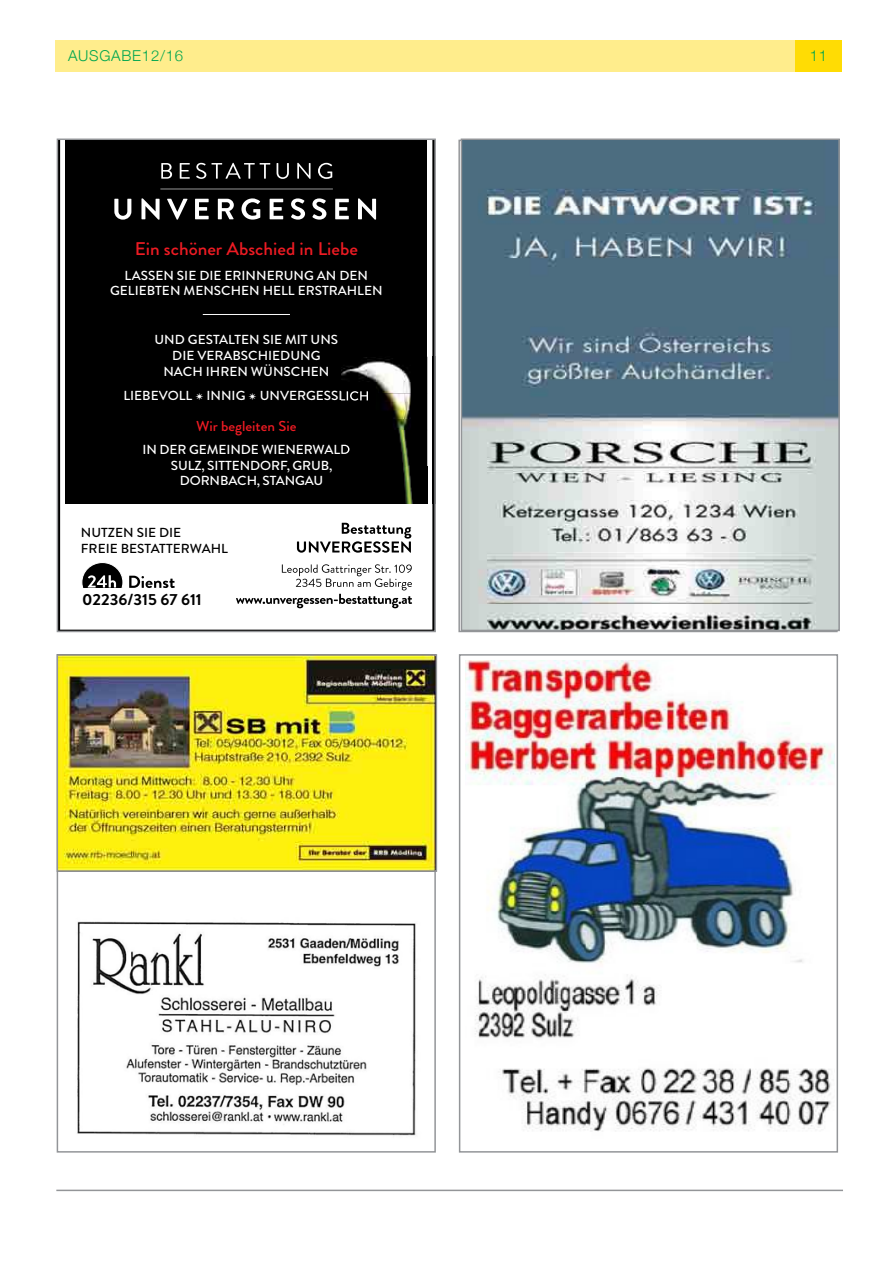
<style>
.page{position:relative;width:893px;height:1263px;background:#fff}
.page>*{position:absolute;margin:0;border:0;box-sizing:border-box;transform-origin:0 0}
.t1{font:500 18.3px "Brandon Grotesque";color:#ed1b23;scale:1.04 1}
.t2{font:700 16.05px "Brandon Grotesque";color:#000;scale:1.04 1}
.t3{font:300 15px "Helvetica Neue";letter-spacing:.05em;color:#00a650}
.t4{font:500 14.4px "Brandon Grotesque";color:#ed1b23;scale:1.04 1}
.t5{font:500 13.05px/15.8px "Brandon Grotesque";color:#fff;text-align:center;scale:1.04 1}
.t6{font:500 13.05px/15.8px "Brandon Grotesque";color:#000;scale:1.04 1}
.s1{font-family:"Minion Pro"}
</style>
<div class="page">
<div style="left:55px;top:40px;width:787px;height:31px;background:#ffed8c"></div>
<div style="left:795px;top:40px;width:47px;height:31px;background:#ffdc04"></div>
<img style="left:466px;top:661px;width:369px;height:471px">
<div style="left:459px;top:654px;width:379px;height:498px;border:2px solid #939598"></div>
<svg style="left:60px;top:142px;width:373px;height:487px;fill:#000"></svg>
<svg style="left:114px;top:198px;width:262px;height:22px"></svg>
<hr style="left:160px;top:189px;width:173px;height:1px;background:#9a9b9b">
<svg style="left:161px;top:163px;width:11px;height:16px"></svg>
<svg style="left:180px;top:163px;width:10px;height:16px"></svg>
<svg style="left:196px;top:163px;width:74px;height:16px"></svg>
<svg style="left:277px;top:163px;width:12px;height:16px"></svg>
<svg style="left:297px;top:163px;width:13px;height:16px"></svg>
<svg style="left:318px;top:163px;width:14px;height:16px"></svg>
<hr style="left:203px;top:314px;width:87px;height:1px;background:#fff">
<svg style="left:236px;top:564px;width:176px;height:44px"></svg>
<svg style="left:297px;top:523px;width:114px;height:30px"></svg>
<svg style="left:129px;top:576px;width:46px;height:12px"></svg>
<div style="left:74px;top:584px;width:50px;height:18px;background:#fff"></div>
<div style="left:82px;top:562px;width:41px;height:40px;background:#000;border-radius:50%"></div>
<div style="left:81px;top:562px;width:42px;height:41px;border:1px solid #fff;border-radius:50%"></div>
<svg style="left:88px;top:575px;width:28px;height:12px"></svg>
<div style="left:75px;top:588px;width:60px;height:23px;background:#fff"></div>
<img style="left:341px;top:357px;width:92px;height:146px">
<img style="left:341px;top:391px;width:27px;height:10px">
<svg style="left:341px;top:445px;width:8px;height:9px"></svg>
<div style="left:57px;top:139px;width:379px;height:493px;border:2px solid #939598"></div>
<hr style="left:56px;top:1189px;width:787px;height:2px;background:#939598">
<img style="left:464px;top:142px;width:373px;height:486px">
<div style="left:461px;top:139px;width:379px;height:492px;border:2px solid #939598"></div>
<img style="left:60px;top:657px;width:374px;height:212px">
<div style="left:57px;top:654px;width:380px;height:218px;border:2px solid #939598"></div>
<img style="left:77px;top:921px;width:339px;height:215px">
<p class="t3" style="left:68px;top:44px;width:117px">AUSGABE12/16</p>
<p class="t3" style="left:810px;top:44px;width:19px">11</p>
<h1 class="t1" style="left:135px;top:236px;width:216px">Ein schöner Abschied in Liebe</h1>
<p class="t5" style="left:110px;top:268px;width:263px">LASSEN SIE DIE ERINNERUNG AN DEN<br>GELIEBTEN MENSCHEN HELL ERSTRAHLEN</p>
<p class="t5" style="left:155px;top:332px;width:178px">UND GESTALTEN SIE MIT UNS<br>DIE VERABSCHIEDUNG<br>NACH IHREN WÜNSCHEN</p>
<p class="t5" style="left:123px;top:388px;width:238px">LIEBEVOLL <span class="s1">✴</span> INNIG <span class="s1">✴</span> UNVERGESSLICH</p>
<p class="t4" style="left:196px;top:416px;width:98px">Wir begleiten Sie</p>
<p class="t5" style="left:143px;top:442px;width:201px">IN DER GEMEINDE WIENERWALD</p>
<p class="t5" style="left:171px;top:457px;width:157px">SULZ, SITTENDORF, GRUB,</p>
<p class="t5" style="left:180px;top:473px;width:140px">DORNBACH, STANGAU</p>
<p class="t6" style="left:81px;top:525px;width:143px">NUTZEN SIE DIE<br>FREIE BESTATTERWAHL</p>
<p class="t2" style="left:82px;top:588px;width:117px">02236/315 67 611</p>
</div>
